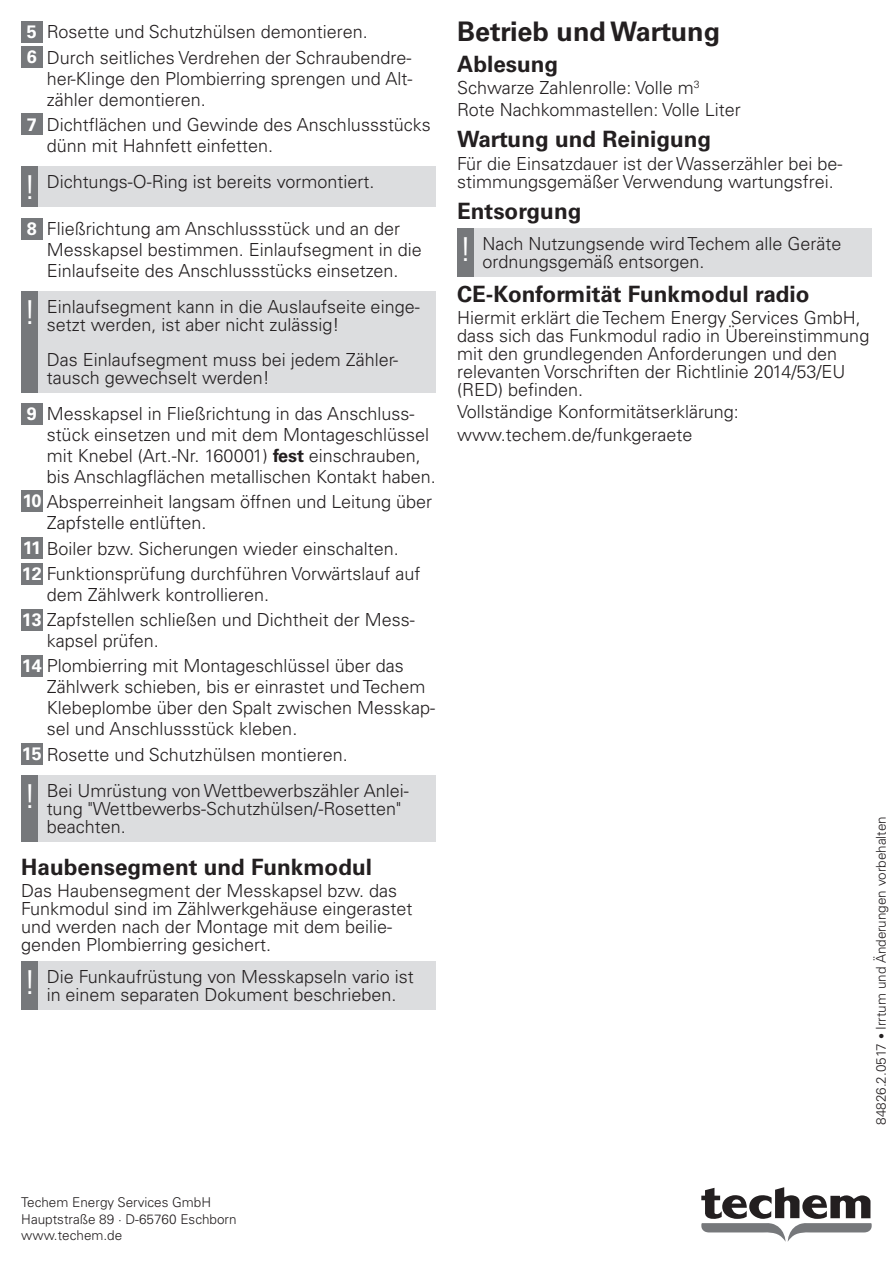
<style>
.page{position:relative;width:893px;height:1263px;background:#fff}
.page>*{position:absolute;margin:0;border:0;box-sizing:border-box;transform-origin:0 0}
.t1{font:300 33px "Univers LTCYR 45";color:#fff}
.Titel_2{font:700 27px "Univers LTCYR 65";color:#231f20}
.Titel_3{font:700 22.5px "Univers LTCYR 65";color:#231f20}
.Fließtext{font:300 18px/18px "Univers LTCYR 45";color:#231f20}
.Liste_Nummer{font:300 18px/21px "Univers LTCYR 45";color:#231f20}
.Hinweis{font:300 18px/18px "Univers LTCYR 45";color:#231f20}
.t2{font:700 18px "Univers LTCYR 65";color:#fff}
.Seitenzeile{font:300 13.5px/16.2px "Univers LTCYR 45";color:#231f20}
.s1{font-family:"Univers LTCYR 65";font-weight:700}
.s2{font-family:"Univers LTCYR 65";font-weight:700;color:#fff}
.s3{font-size:12px}
</style>
<div class="page">
<svg style="left:701px;top:1187px;width:171px;height:55px"></svg>
<div style="left:21px;top:21px;width:22px;height:22px;background:#76787b"></div>
<div style="left:21px;top:47px;width:22px;height:21px;background:#76787b"></div>
<div style="left:21px;top:114px;width:22px;height:21px;background:#76787b"></div>
<div style="left:21px;top:166px;width:17px;height:41px;background:#76787b"></div>
<div style="left:38px;top:166px;width:398px;height:41px;background:#dcdddf"></div>
<div style="left:21px;top:218px;width:22px;height:21px;background:#76787b"></div>
<div style="left:21px;top:291px;width:17px;height:101px;background:#76787b"></div>
<div style="left:38px;top:291px;width:398px;height:101px;background:#dcdddf"></div>
<div style="left:21px;top:403px;width:22px;height:21px;background:#76787b"></div>
<div style="left:21px;top:490px;width:22px;height:21px;background:#76787b"></div>
<div style="left:21px;top:538px;width:22px;height:21px;background:#76787b"></div>
<div style="left:21px;top:563px;width:22px;height:21px;background:#76787b"></div>
<div style="left:21px;top:609px;width:22px;height:21px;background:#76787b"></div>
<div style="left:21px;top:655px;width:22px;height:22px;background:#76787b"></div>
<div style="left:21px;top:744px;width:22px;height:21px;background:#76787b"></div>
<div style="left:21px;top:775px;width:17px;height:66px;background:#76787b"></div>
<div style="left:38px;top:775px;width:398px;height:66px;background:#dcdddf"></div>
<div style="left:21px;top:961px;width:17px;height:48px;background:#76787b"></div>
<div style="left:38px;top:961px;width:398px;height:48px;background:#dcdddf"></div>
<div style="left:457px;top:229px;width:17px;height:48px;background:#76787b"></div>
<div style="left:474px;top:229px;width:398px;height:48px;background:#dcdddf"></div>
<p class="t2" style="left:27px;top:19px;width:12px">5</p>
<p class="Liste_Nummer" style="left:47px;top:21px;width:323px">Rosette und Schutzhülsen demontieren.</p>
<p class="t2" style="left:27px;top:44px;width:12px">6</p>
<p class="Liste_Nummer" style="left:47px;top:46px;width:367px;text-align:justify">Durch seitliches Verdrehen der Schraubendre&shy;her-Klinge den Plombierring sprengen und Alt&shy;zähler demontieren.</p>
<p class="t2" style="left:27px;top:111px;width:12px">7</p>
<p class="Liste_Nummer" style="left:47px;top:113px;width:386px">Dichtflächen und Gewinde des Anschlussstücks dünn mit Hahnfett einfetten.</p>
<p class="t1" style="left:23px;top:165px;width:14px">!</p>
<p class="Hinweis" style="left:47px;top:172px;width:329px">Dichtungs-O-Ring ist bereits vormontiert.</p>
<p class="t2" style="left:27px;top:216px;width:12px">8</p>
<p class="Liste_Nummer" style="left:47px;top:218px;width:377px">Fließrichtung am Anschlussstück und an der<br>Messkapsel bestimmen. Einlaufsegment in die<br>Einlaufseite des Anschlussstücks einsetzen.</p>
<p class="t1" style="left:23px;top:290px;width:14px">!</p>
<p class="Hinweis" style="left:47px;top:297px;width:374px">Einlaufsegment kann in die Auslaufseite einge&shy;setzt werden, ist aber nicht zulässig!</p>
<p class="Hinweis" style="left:47px;top:350px;width:353px">Das Einlaufsegment muss bei jedem Zähler&shy;tausch gewechselt werden!</p>
<p class="t2" style="left:27px;top:401px;width:12px">9</p>
<p class="Liste_Nummer" style="left:47px;top:403px;width:391px">Messkapsel in Fließrichtung in das Anschluss&shy;stück einsetzen und mit dem Montageschlüssel mit Knebel (Art.-Nr. 160001) <span class="s1">fest</span> einschrauben, bis Anschlagflächen metallischen Kontakt haben.</p>
<p class="Fließtext" style="left:22px;top:492px;width:411px"><span class="s2">10</span> Absperreinheit langsam öffnen und Leitung über</p>
<p class="Liste_Nummer" style="left:47px;top:512px;width:161px">Zapfstelle entlüften.</p>
<p class="Fließtext" style="left:23px;top:539px;width:378px"><span class="s2">11</span> Boiler bzw. Sicherungen wieder einschalten.</p>
<p class="Fließtext" style="left:22px;top:564px;width:400px"><span class="s2">12</span> Funktionsprüfung durchführen Vorwärtslauf auf</p>
<p class="Liste_Nummer" style="left:47px;top:583px;width:224px">dem Zählwerk kontrollieren.</p>
<p class="Fließtext" style="left:22px;top:610px;width:395px"><span class="s2">13</span> Zapfstellen schließen und Dichtheit der Mess-</p>
<p class="Liste_Nummer" style="left:47px;top:630px;width:114px">kapsel prüfen.</p>
<p class="Fließtext" style="left:22px;top:656px;width:383px"><span class="s2">14</span> Plombierring mit Montageschlüssel über das</p>
<p class="Liste_Nummer" style="left:47px;top:676px;width:390px">Zählwerk schieben, bis er einrastet und Techem<br>Klebeplombe über den Spalt zwischen Messkap&shy;sel und Anschlussstück kleben.</p>
<p class="Fließtext" style="left:22px;top:745px;width:327px"><span class="s2">15</span> Rosette und Schutzhülsen montieren.</p>
<p class="t1" style="left:23px;top:774px;width:14px">!</p>
<p class="Hinweis" style="left:47px;top:781px;width:364px">Bei Umrüstung von Wettbewerbszähler Anlei&shy;tung "Wettbewerbs-Schutzhülsen/-Rosetten" beachten.</p>
<p class="Titel_3" style="left:21px;top:851px;width:352px">Haubensegment und Funkmodul</p>
<p class="Fließtext" style="left:21px;top:881px;width:393px">Das Haubensegment der Messkapsel bzw. das Funkmodul sind im Zählwerkgehäuse eingerastet und werden nach der Montage mit dem beilie&shy;genden Plombierring gesichert.</p>
<p class="t1" style="left:23px;top:960px;width:14px">!</p>
<p class="Hinweis" style="left:47px;top:967px;width:369px">Die Funkaufrüstung von Messkapseln vario ist in einem separaten Dokument beschrieben.</p>
<p class="Titel_2" style="left:457px;top:12px;width:265px">Betrieb und Wartung</p>
<p class="Titel_3" style="left:457px;top:48px;width:103px">Ablesung</p>
<p class="Fließtext" style="left:457px;top:78px;width:244px">Schwarze Zahlenrolle: Volle m<sup>3</sup></p>
<p class="Fließtext" style="left:457px;top:100px;width:285px">Rote Nachkommastellen: Volle Liter</p>
<p class="Titel_3" style="left:457px;top:124px;width:256px">Wartung und Reinigung</p>
<p class="Fließtext" style="left:457px;top:154px;width:387px">Für die Einsatzdauer ist der Wasserzähler bei be&shy;stimmungsgemäßer Verwendung wartungsfrei.</p>
<p class="Titel_3" style="left:457px;top:195px;width:126px">Entsorgung</p>
<p class="t1" style="left:459px;top:228px;width:14px">!</p>
<p class="Hinweis" style="left:483px;top:235px;width:360px">Nach Nutzungsende wird Techem alle Geräte ordnungsgemäß entsorgen.</p>
<p class="Titel_3" style="left:457px;top:278px;width:354px">CE-Konformität Funkmodul radio</p>
<p class="Fließtext" style="left:457px;top:308px;width:414px">Hiermit erklärt die Techem Energy Services GmbH, dass sich das Funkmodul radio in Übereinstimmung mit den grundlegenden Anforderungen und den relevanten Vorschriften der Richtlinie 2014/53/EU (RED) befinden.</p>
<p class="Fließtext" style="left:457px;top:403px;width:283px">Vollständige Konformitätserklärung:</p>
<p class="Fließtext" style="left:457px;top:425px;width:237px">www.techem.de/funkgeraete</p>
<p class="Seitenzeile" style="left:872px;top:1125px;width:310px;rotate:-90deg">84826.2.0517 <span class="s3">•</span> Irrtum und Änderungen vorbehalten</p>
<p class="Seitenzeile" style="left:21px;top:1194px;width:217px">Techem Energy Services GmbH<br>Hauptstraße 89 · D-65760 Eschborn www.techem.de</p>
</div>
